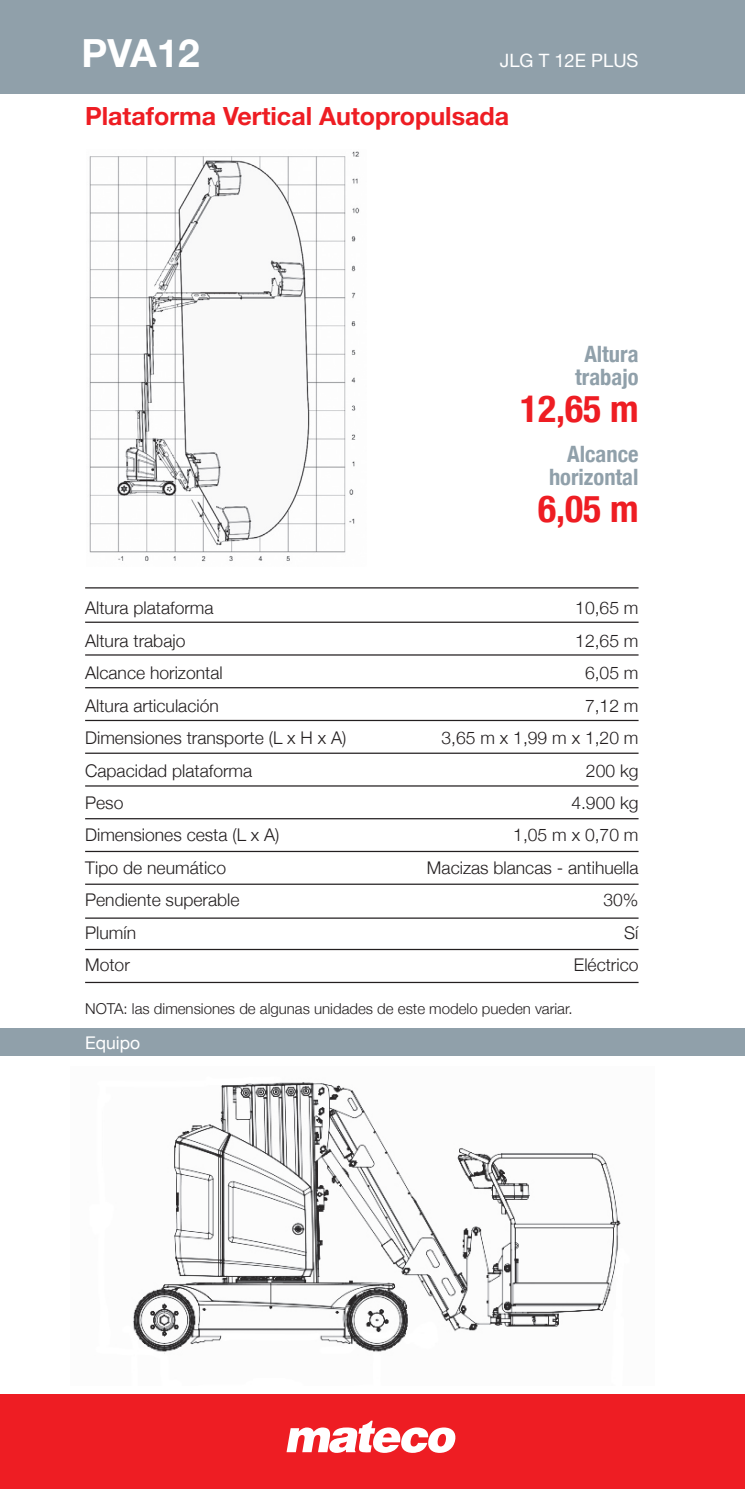
<style>
.page{position:relative;width:745px;height:1489px;background:#fff}
.page>*{position:absolute;margin:0;border:0;box-sizing:border-box;transform-origin:0 0}
.t1{font:700 38.75px "Helvetica Neue";color:#fff}
.t2{font:700 condensed 37.5px "Helvetica Neue";color:#ee1d23}
.t3{font:700 25px "Helvetica Neue";color:#ee1d23}
.t4{font:700 condensed 22.5px/22.5px "Helvetica Neue";color:#90a0aa;text-align:center}
.t5{font:18.25px "Helvetica Neue";color:#fff}
.t6{font:300 17.5px/32.5px "Helvetica Neue";color:#231f20}
.t7{font:17.5px "Helvetica Neue";color:#fff}
.t8{font:300 15px "Helvetica Neue";color:#231f20}
</style>
<div class="page">
<div style="left:0;top:1394px;width:744px;height:94px;background:#ee1d23"></div>
<hr style="left:744px;top:1394px;width:1px;height:94px;background:#ee1d23">
<svg style="left:286px;top:1420px;width:170px;height:32px"></svg>
<div style="left:0;top:0;width:744px;height:93px;background:#90a0aa"></div>
<hr style="left:85px;top:981px;width:553px;height:2px;background:#231f20">
<hr style="left:85px;top:621px;width:553px;height:2px;background:#231f20">
<hr style="left:85px;top:587px;width:553px;height:1px;background:#231f20">
<hr style="left:85px;top:654px;width:553px;height:1px;background:#231f20">
<hr style="left:85px;top:687px;width:553px;height:1px;background:#231f20">
<hr style="left:85px;top:719px;width:553px;height:2px;background:#231f20">
<hr style="left:85px;top:752px;width:553px;height:1px;background:#231f20">
<hr style="left:85px;top:785px;width:553px;height:1px;background:#231f20">
<hr style="left:85px;top:818px;width:553px;height:1px;background:#231f20">
<hr style="left:85px;top:850px;width:553px;height:2px;background:#231f20">
<hr style="left:85px;top:883px;width:553px;height:1px;background:#231f20">
<hr style="left:85px;top:917px;width:553px;height:1px;background:#231f20">
<hr style="left:85px;top:948px;width:553px;height:2px;background:#231f20">
<img style="left:89px;top:151px;width:271px;height:411px">
<img style="left:133px;top:1082px;width:488px;height:272px">
<div style="left:0;top:1028px;width:744px;height:28px;background:#90a0aa"></div>
<h1 class="t1" style="left:81px;top:29px;width:120px">PVA12</h1>
<p class="t5" style="left:499px;top:49px;width:140px">JLG T 12E PLUS</p>
<h3 class="t3" style="left:85px;top:101px;width:425px">Plataforma Vertical Autopropulsada</h3>
<p class="t4" style="left:575px;top:342px;width:65px">Altura trabajo</p>
<h2 class="t2" style="left:519px;top:386px;width:120px">12,65 m</h2>
<p class="t4" style="left:548px;top:443px;width:91px;text-align:right">Alcance horizontal</p>
<h2 class="t2" style="left:537px;top:486px;width:102px">6,05 m</h2>
<p class="t6" style="left:85px;top:591px;width:262px">Altura plataforma<br>Altura trabajo<br>Alcance horizontal<br>Altura articulación<br>Dimensiones transporte (L x H x A)<br>Capacidad plataforma<br>Peso<br>Dimensiones cesta (L x A)<br>Tipo de neumático<br>Pendiente superable<br>Plumín<br>Motor</p>
<p class="t6" style="left:426px;top:591px;width:213px;text-align:right">10,65 m<br>12,65 m<br>6,05 m<br>7,12 m<br>3,65 m x 1,99 m x 1,20 m<br>200 kg<br>4.900 kg<br>1,05 m x 0,70 m<br>Macizas blancas - antihuella<br>30%<br>Sí<br>Eléctrico</p>
<p class="t8" style="left:85px;top:999px;width:488px">NOTA: las dimensiones de algunas unidades de este modelo pueden variar.</p>
<p class="t7" style="left:85px;top:1031px;width:57px">Equipo</p>
</div>
